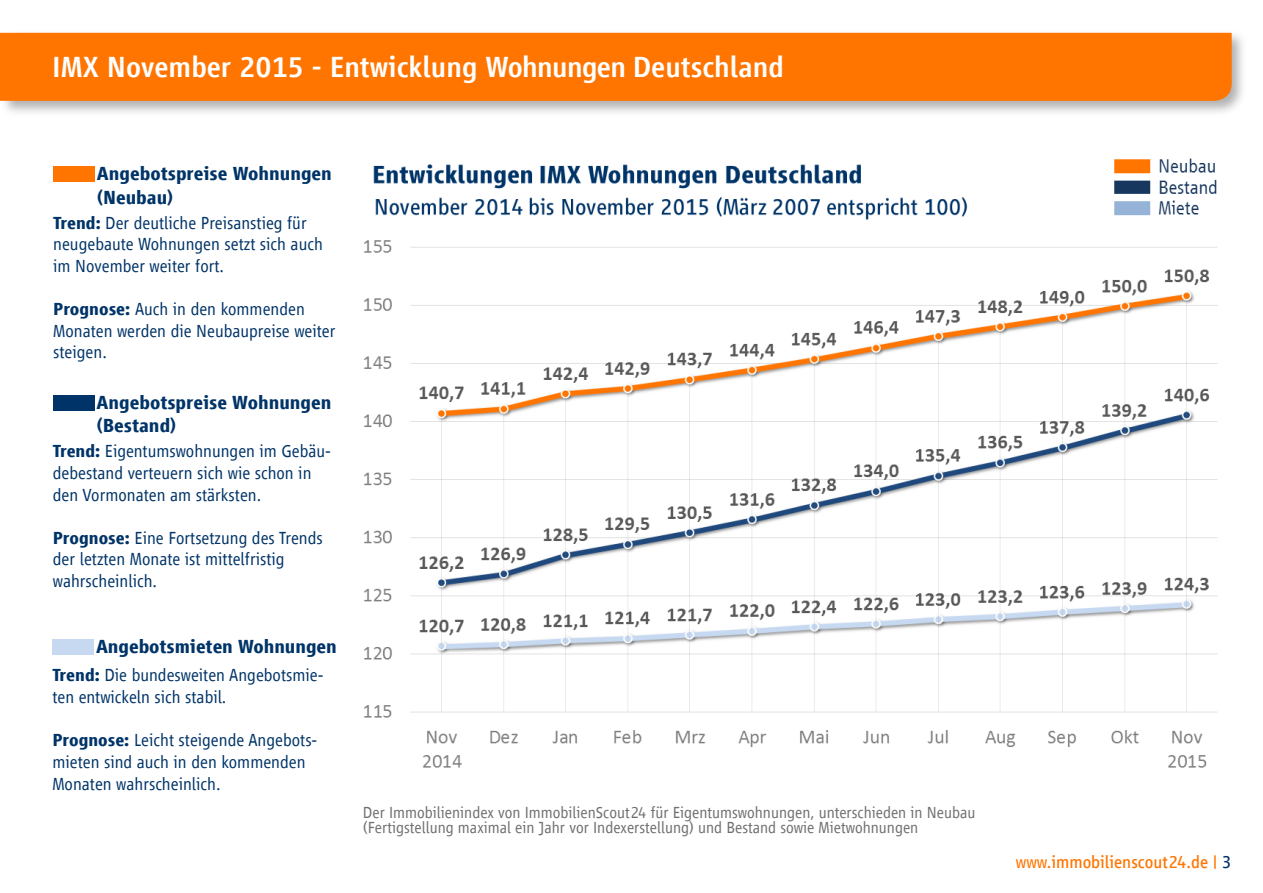
<style>
.page{position:relative;width:1263px;height:893px;background:#fff}
.page>*{position:absolute;margin:0;border:0;box-sizing:border-box;transform-origin:0 0}
.t1{font:500 30px "Scout Vialog";color:#fff}
.t2{font:700 19.5px/23.4px "Scout Vialog";color:#003468}
.t3{font:300 18px/21.6px "Scout Vialog";color:#003468}
.t4{font:18px "Scout Vialog";color:#ff7500}
.t5{font:300 16.5px/15px "Scout Vialog";color:#706f6f}
.s1{font-weight:700}
.s2{color:#003468}
</style>
<div class="page">
<svg style="left:0;top:32px;width:1243px;height:81px"></svg>
<div style="left:0;top:33px;width:1232px;height:68px;background:#ff7500"></div>
<div style="left:53px;top:166px;width:42px;height:16px;background:#ff7500"></div>
<div style="left:53px;top:395px;width:41px;height:16px;background:#003468"></div>
<div style="left:52px;top:639px;width:42px;height:16px;background:#c6d9f0"></div>
<img style="left:364px;top:158px;width:854px;height:610px">
<h1 class="t1" style="left:52px;top:50px;width:733px">IMX November 2015 - Entwicklung Wohnungen Deutschland</h1>
<p class="t2" style="left:97px;top:162px;width:237px">Angebotspreise Wohnungen (Neubau)</p>
<p class="t3" style="left:53px;top:212px;width:271px"><span class="s1">Trend:</span> Der deutliche Preisanstieg für neugebaute Wohnungen setzt sich auch im November weiter fort.</p>
<p class="t3" style="left:53px;top:299px;width:284px"><span class="s1">Prognose:</span> Auch in den kommenden<br>Monaten werden die Neubaupreise weiter steigen.</p>
<p class="t2" style="left:96px;top:391px;width:237px">Angebotspreise Wohnungen (Bestand)</p>
<p class="t3" style="left:53px;top:441px;width:280px"><span class="s1">Trend:</span> Eigentumswohnungen im Gebäu&shy;debestand verteuern sich wie schon in den Vormonaten am stärksten.</p>
<p class="t3" style="left:53px;top:527px;width:271px"><span class="s1">Prognose:</span> Eine Fortsetzung des Trends der letzten Monate ist mittelfristig wahrscheinlich.</p>
<p class="t2" style="left:96px;top:635px;width:242px">Angebotsmieten Wohnungen</p>
<p class="t3" style="left:52px;top:665px;width:272px"><span class="s1">Trend:</span> Die bundesweiten Angebotsmie&shy;ten entwickeln sich stabil.</p>
<p class="t3" style="left:52px;top:730px;width:266px"><span class="s1">Prognose:</span> Leicht steigende Angebots&shy;mieten sind auch in den kommenden<br>Monaten wahrscheinlich.</p>
<p class="t5" style="left:363px;top:805px;width:614px">Der Immobilienindex von ImmobilienScout24 für Eigentumswohnungen, unterschieden in Neubau (Fertigstellung maximal ein Jahr vor Indexerstellung) und Bestand sowie Mietwohnungen</p>
<p class="t4" style="left:1016px;top:852px;width:217px">www.immobilienscout24.de | <span class="s2">3</span></p>
</div>
